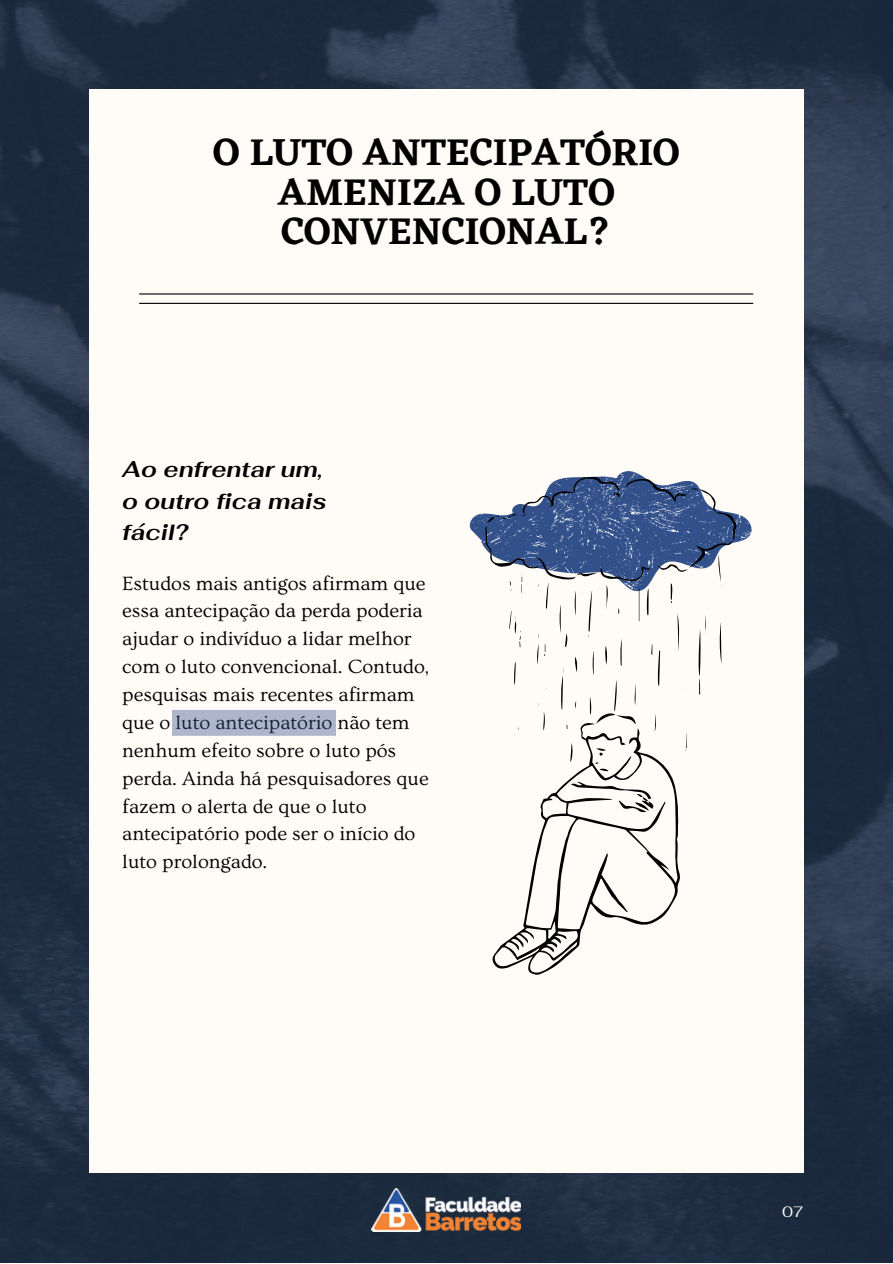
<style>
.page{position:relative;width:893px;height:1264px;background:#fff}
.page>*{position:absolute;margin:0;border:0;box-sizing:border-box;transform-origin:0 0}
.t1{font:600 38.85px/39.3px "Eczar";color:#000;text-align:center}
.t2{font:italic 700 22.5px/31.5px "Fahkwang";color:#000}
.t3{font:20.1px/27.9px "Ovo";color:#000}
.t4{font:15px "Fahkwang";color:#fffbf7}
</style>
<div class="page">
<img style="left:0;top:0;width:892px;height:1262px">
<div style="left:89px;top:89px;width:714px;height:1083px;background:#fffbf7"></div>
<hr style="left:139px;top:303px;width:614px;height:1px;background:#000">
<hr style="left:139px;top:293px;width:614px;height:1px;background:#000">
<img style="left:372px;top:1188px;width:148px;height:43px">
<div style="left:172px;top:710px;width:163px;height:25px;background:#adb6cb"></div>
<svg style="left:469px;top:471px;width:283px;height:76px"></svg>
<svg style="left:484px;top:477px;width:252px;height:498px"></svg>
<p class="t1" style="left:213px;top:132px;width:468px">O LUTO ANTECIPATÓRIO<br>AMENIZA O LUTO<br>CONVENCIONAL?</p>
<p class="t2" style="left:122px;top:453px;width:206px">Ao enfrentar um, o outro fica mais fácil?</p>
<p class="t3" style="left:122px;top:569px;width:308px">Estudos mais antigos afirmam que essa antecipação da perda poderia ajudar o indivíduo a lidar melhor com o luto convencional. Contudo, pesquisas mais recentes afirmam que o luto antecipatório não tem nenhum efeito sobre o luto pós perda. Ainda há pesquisadores que fazem o alerta de que o luto antecipatório pode ser o início do luto prolongado.</p>
<p class="t4" style="left:782px;top:1202px;width:22px">07</p>
</div>
